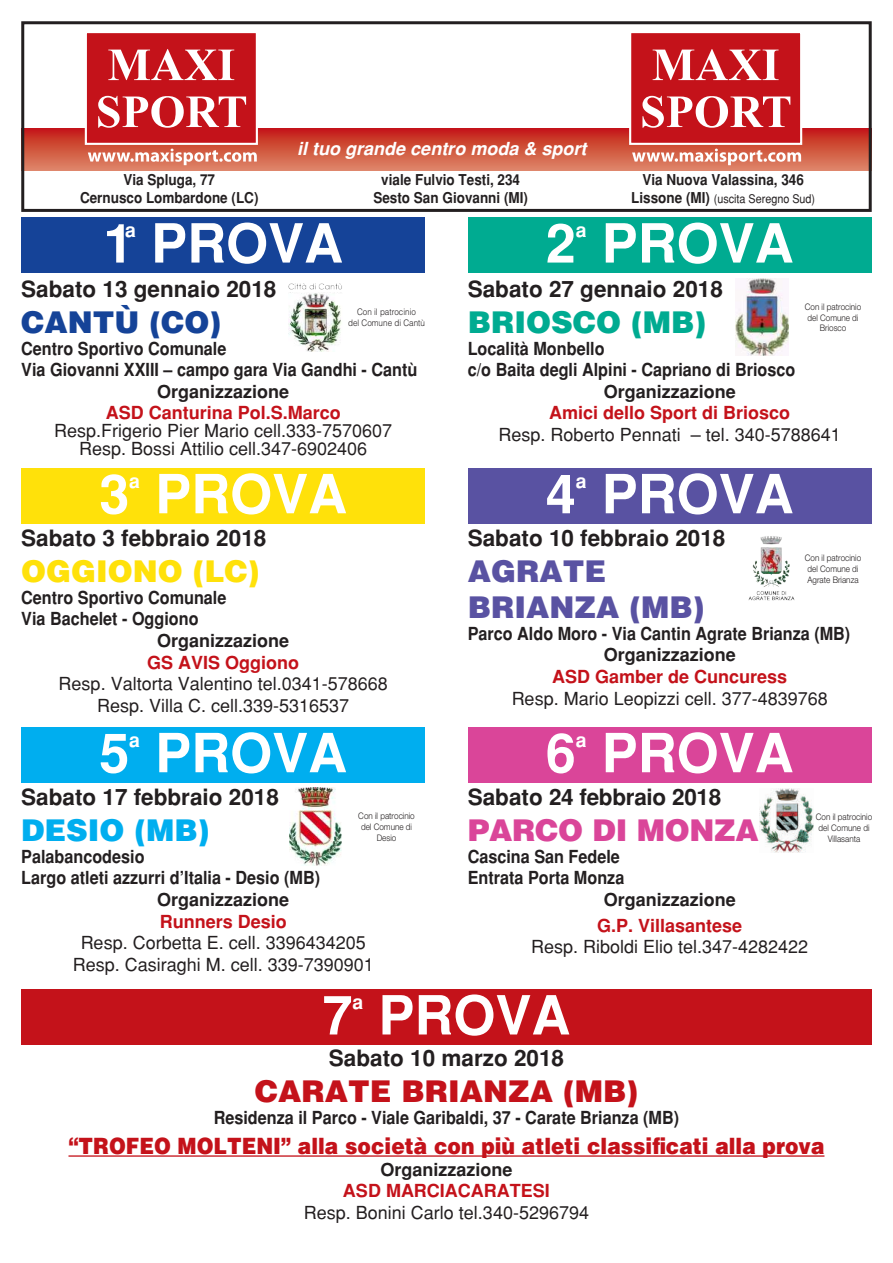
<style>
.page{position:relative;width:893px;height:1263px;background:#fff}
.page>*{position:absolute;margin:0;border:0;box-sizing:border-box;transform-origin:0 0}
.t1{font:700 54px "Helvetica";color:#fff}
.t2{font:900 30px/36px "Helvetica";color:#5952a2}
.t3{font:900 30px "Helvetica";color:#c4121a}
.t4{font:900 30px "Helvetica";letter-spacing:-.01em;color:#da4599}
.t5{font:900 30px "Helvetica";color:#00ab91}
.t6{font:900 30px "Helvetica";color:#ffe10a}
.t7{font:900 30px "Helvetica";color:#00aeef}
.t8{font:900 30px "Helvetica";color:#154398}
.t9{font:700 22.5px "Helvetica";color:#231f20}
.t10{font:900 22.5px "Helvetica";color:#c4121a;scale:.9 1}
.t11{font:700 19.5px "Helvetica";color:#fff}
.t12{font:700 18px/21.6px "Helvetica";color:#231f20;scale:.9 1}
.t13{font:18px/21.6px "Helvetica";color:#231f20;text-align:center}
.t14{font:700 18px "Helvetica";color:#c4121a}
.t15{font:700 18px "Helvetica";color:#231f20}
.t16{font:italic 700 18px "Helvetica";color:#fff}
.t17{font:700 15px/18px "Helvetica";color:#231f20;text-align:center;scale:.9 1}
.t18{font:12px "Helvetica";color:#231f20;scale:.9 1}
.t19{font:300 9px/10.8px "Helvetica Neue";color:#231f20;text-align:center;scale:.9 1}
.t20{font:300 9px/10.8px "Helvetica";color:#231f20;text-align:center;scale:.9 1}
.s1{font-weight:700;font-size:15px}
</style>
<div class="page">
<div style="left:468px;top:727px;width:404px;height:55px;background:#da4599"></div>
<img style="left:759px;top:789px;width:54px;height:63px">
<div style="left:21px;top:727px;width:404px;height:55px;background:#00aeef"></div>
<img style="left:289px;top:788px;width:53px;height:77px">
<div style="left:21px;top:128px;width:851px;height:43px;background:linear-gradient(to bottom,#c31a13,#de8b69)"></div>
<div style="left:21px;top:21px;width:851px;height:191px;border:3px solid #231f20"></div>
<div style="left:21px;top:217px;width:404px;height:56px;background:#154398"></div>
<div style="left:468px;top:217px;width:404px;height:56px;background:#00ab91"></div>
<div style="left:21px;top:468px;width:404px;height:55px;background:#ffe10a"></div>
<img style="left:288px;top:283px;width:54px;height:69px">
<div style="left:468px;top:468px;width:404px;height:55px;background:#5952a2"></div>
<img style="left:748px;top:536px;width:47px;height:65px">
<img style="left:736px;top:278px;width:52px;height:78px">
<div style="left:21px;top:989px;width:851px;height:56px;background:#c4121a"></div>
<hr style="left:68px;top:1155px;width:756px;height:2px;background:#c4121a">
<div style="left:86px;top:32px;width:171px;height:112px;background:#c4121a"></div>
<div style="left:85px;top:31px;width:173px;height:114px;border:2px solid #fff"></div>
<svg style="left:98px;top:96px;width:148px;height:32px"></svg>
<svg style="left:108px;top:49px;width:126px;height:31px"></svg>
<svg style="left:88px;top:149px;width:169px;height:16px"></svg>
<div style="left:630px;top:32px;width:171px;height:112px;background:#c4121a"></div>
<div style="left:629px;top:31px;width:173px;height:114px;border:2px solid #fff"></div>
<svg style="left:642px;top:96px;width:148px;height:32px"></svg>
<svg style="left:653px;top:49px;width:126px;height:31px"></svg>
<svg style="left:632px;top:149px;width:169px;height:16px"></svg>
<p class="t16" style="left:297px;top:138px;width:291px">il tuo grande centro moda &amp; sport</p>
<p class="t17" style="left:80px;top:171px;width:200px">Via Spluga, 77<br>Cernusco Lombardone (LC)</p>
<p class="t17" style="left:373px;top:171px;width:173px">viale Fulvio Testi, 234<br>Sesto San Giovanni (MI)</p>
<p class="t17" style="left:642px;top:171px;width:181px">Via Nuova Valassina, 346</p>
<p class="t18" style="left:631px;top:192px;width:206px"><span class="s1">Lissone (MI)</span> (uscita Seregno Sud)</p>
<h1 class="t1" style="left:103px;top:212px;width:241px">1 PROVA</h1>
<p class="t11" style="left:125px;top:219px;width:12px">a</p>
<p class="t9" style="left:21px;top:276px;width:257px">Sabato 13 gennaio 2018</p>
<h2 class="t8" style="left:21px;top:303px;width:201px">CANTÙ (CO)</h2>
<p class="t12" style="left:21px;top:337px;width:230px">Centro Sportivo Comunale</p>
<p class="t12" style="left:21px;top:359px;width:442px">Via Giovanni XXIII – campo gara Via Gandhi - Cantù</p>
<p class="t15" style="left:157px;top:381px;width:134px">Organizzazione</p>
<p class="t14" style="left:106px;top:403px;width:237px">ASD Canturina Pol.S.Marco</p>
<p class="t13" style="left:54px;top:422px;width:340px;line-height:18px">Resp.Frigerio Pier Mario cell.333-7570607<br>Resp. Bossi Attilio cell.347-6902406</p>
<p class="t20" style="left:348px;top:306px;width:87px">Con il patrocinio<br>del Comune di Cantù</p>
<h1 class="t1" style="left:546px;top:212px;width:32px">2</h1>
<p class="t11" style="left:576px;top:219px;width:12px">a</p>
<h1 class="t1" style="left:602px;top:212px;width:194px">PROVA</h1>
<p class="t9" style="left:468px;top:276px;width:257px">Sabato 27 gennaio 2018</p>
<h2 class="t5" style="left:468px;top:303px;width:240px">BRIOSCO (MB)</h2>
<p class="t12" style="left:468px;top:337px;width:154px">Località Monbello</p>
<p class="t12" style="left:468px;top:359px;width:366px">c/o Baita degli Alpini - Capriano di Briosco</p>
<p class="t15" style="left:604px;top:381px;width:134px">Organizzazione</p>
<p class="t14" style="left:549px;top:403px;width:243px">Amici dello Sport di Briosco</p>
<p class="t13" style="left:499px;top:424px;width:344px">Resp. Roberto Pennati – tel. 340-5788641</p>
<p class="t19" style="left:805px;top:301px;width:64px">Con il patrocinio del Comune di<br>Briosco</p>
<h1 class="t1" style="left:99px;top:463px;width:32px">3</h1>
<p class="t11" style="left:129px;top:470px;width:12px">a</p>
<h1 class="t1" style="left:155px;top:463px;width:194px">PROVA</h1>
<p class="t9" style="left:21px;top:525px;width:247px">Sabato 3 febbraio 2018</p>
<h2 class="t6" style="left:21px;top:552px;width:240px">OGGIONO (LC)</h2>
<p class="t12" style="left:21px;top:587px;width:230px">Centro Sportivo Comunale</p>
<p class="t12" style="left:21px;top:608px;width:199px">Via Bachelet - Oggiono</p>
<p class="t15" style="left:157px;top:630px;width:134px">Organizzazione</p>
<p class="t14" style="left:147px;top:652px;width:154px">GS AVIS Oggiono</p>
<p class="t13" style="left:59px;top:673px;width:331px">Resp. Valtorta Valentino tel.0341-578668<br>Resp. Villa C. cell.339-5316537</p>
<h1 class="t1" style="left:546px;top:463px;width:32px">4</h1>
<p class="t11" style="left:576px;top:470px;width:12px">a</p>
<h1 class="t1" style="left:602px;top:463px;width:194px">PROVA</h1>
<p class="t9" style="left:468px;top:525px;width:259px">Sabato 10 febbraio 2018</p>
<h2 class="t2" style="left:468px;top:552px;width:238px">AGRATE<br>BRIANZA (MB)</h2>
<p class="t12" style="left:604px;top:623px;width:275px;text-indent:-136px">Parco Aldo Moro - Via Cantin Agrate Brianza (MB)<br>Organizzazione</p>
<p class="t14" style="left:552px;top:666px;width:237px">ASD Gamber de Cuncuress</p>
<p class="t13" style="left:512px;top:687px;width:318px">Resp. Mario Leopizzi cell. 377-4839768</p>
<p class="t19" style="left:805px;top:553px;width:64px;text-align:left">Con il patrocinio del Comune di<br>Agrate Brianza</p>
<h1 class="t1" style="left:99px;top:722px;width:32px">5</h1>
<p class="t11" style="left:129px;top:729px;width:12px">a</p>
<h1 class="t1" style="left:155px;top:722px;width:194px">PROVA</h1>
<p class="t9" style="left:21px;top:784px;width:259px">Sabato 17 febbraio 2018</p>
<h2 class="t7" style="left:21px;top:811px;width:190px">DESIO (MB)</h2>
<p class="t12" style="left:21px;top:845px;width:139px">Palabancodesio</p>
<p class="t12" style="left:21px;top:867px;width:334px">Largo atleti azzurri d’Italia - Desio (MB)</p>
<p class="t15" style="left:157px;top:889px;width:134px">Organizzazione</p>
<p class="t14" style="left:160px;top:911px;width:129px">Runners Desio</p>
<p class="t13" style="left:73px;top:932px;width:303px">Resp. Corbetta E. cell. 3396434205<br>Resp. Casiraghi M. cell. 339-7390901</p>
<p class="t19" style="left:358px;top:810px;width:64px">Con il patrocinio del Comune di<br>Desio</p>
<h1 class="t1" style="left:546px;top:722px;width:32px">6</h1>
<p class="t11" style="left:576px;top:729px;width:12px">a</p>
<h1 class="t1" style="left:602px;top:722px;width:194px">PROVA</h1>
<p class="t9" style="left:468px;top:784px;width:255px">Sabato 24 febbraio 2018</p>
<h2 class="t4" style="left:468px;top:811px;width:293px">PARCO DI MONZA</h2>
<p class="t12" style="left:468px;top:845px;width:171px">Cascina San Fedele</p>
<p class="t12" style="left:468px;top:867px;width:176px">Entrata Porta Monza</p>
<p class="t15" style="left:604px;top:889px;width:134px">Organizzazione</p>
<p class="t14" style="left:597px;top:915px;width:147px">G.P. Villasantese</p>
<p class="t13" style="left:531px;top:936px;width:279px">Resp. Riboldi Elio tel.347-4282422</p>
<p class="t19" style="left:816px;top:812px;width:64px">Con il patrocinio del Comune di<br>Villasanta</p>
<h1 class="t1" style="left:323px;top:984px;width:32px">7</h1>
<p class="t11" style="left:353px;top:991px;width:12px">a</p>
<h1 class="t1" style="left:378px;top:984px;width:194px">PROVA</h1>
<p class="t9" style="left:329px;top:1045px;width:237px">Sabato 10 marzo 2018</p>
<h2 class="t3" style="left:255px;top:1072px;width:385px">CARATE BRIANZA (MB)</h2>
<p class="t12" style="left:214px;top:1107px;width:519px">Residenza il Parco - Viale Garibaldi, 37 - Carate Brianza (MB)</p>
<p class="t10" style="left:68px;top:1131px;width:841px">“TROFEO MOLTENI” alla società con più atleti classificati alla prova</p>
<p class="t15" style="left:380px;top:1159px;width:134px">Organizzazione</p>
<p class="t14" style="left:343px;top:1180px;width:208px">ASD MARCIACARATESI</p>
<p class="t13" style="left:304px;top:1201px;width:287px">Resp. Bonini Carlo tel.340-5296794</p>
</div>
